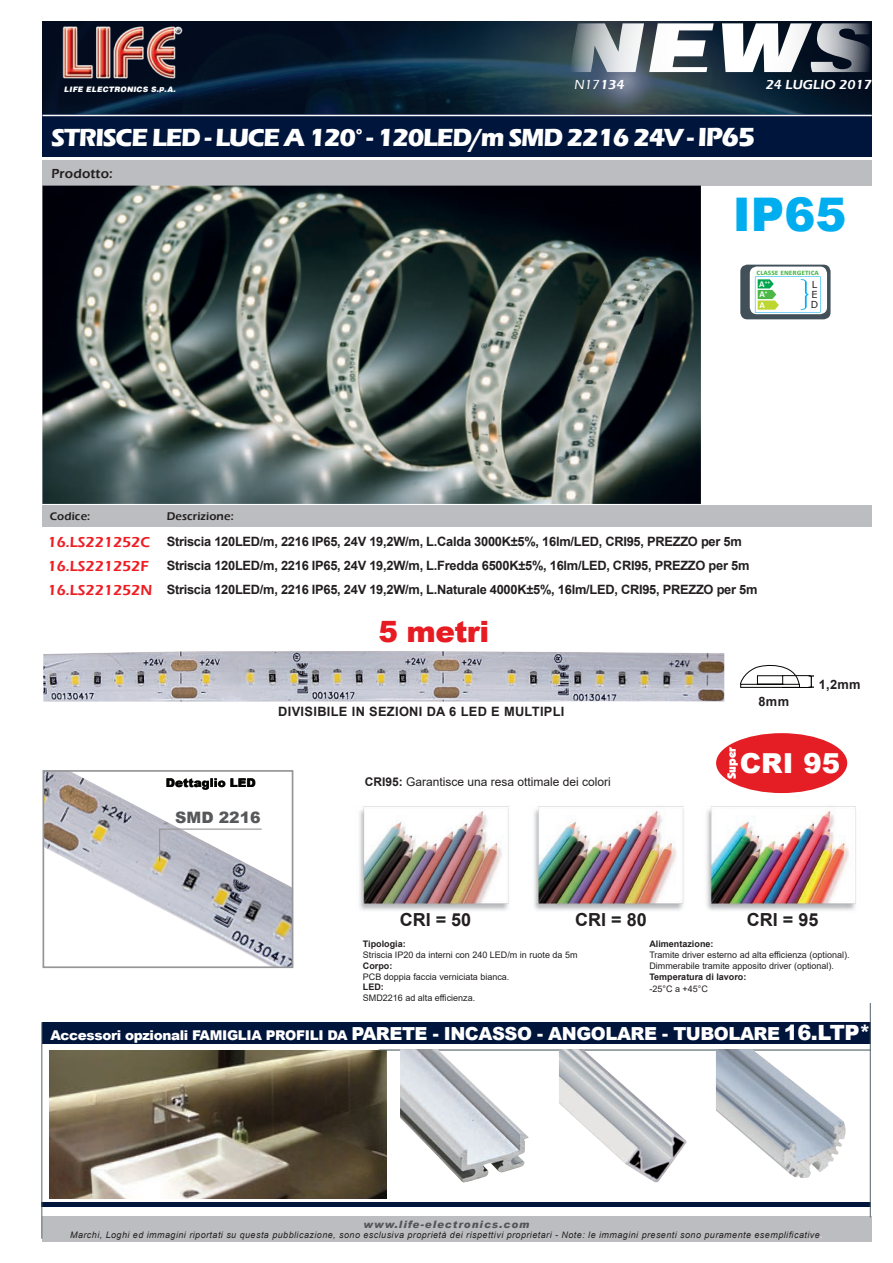
<style>
.page{position:relative;width:893px;height:1263px;background:#fff}
.page>*{position:absolute;margin:0;border:0;box-sizing:border-box;transform-origin:0 0}
.t1{font:900 46.35px "Arial";color:#00aeef}
.t2{font:900 29.4px "Arial";letter-spacing:-.02em;color:#e71b22}
.t3{font:900 27.45px "Arial";color:#fff}
.t4{font:700 25.5px "Eras ITC";letter-spacing:-.05em;color:#fff}
.t5{font:700 18px "Arial";color:#231f20}
.t6{font:900 15.75px "Arial";color:#57585a}
.t7{font:600 15px/24px "Eras ITC";color:#ee1d23}
.t8{font:900 13.5px "Arial";letter-spacing:-.025em;color:#fff}
.t9{font:600 13.5px "Eras ITC";color:#fff}
.t10{font:600 13.5px "Eras ITC";letter-spacing:.01em;color:#231f20}
.t11{font:500 13.5px "Eras ITC";color:#fff}
.t12{font:700 12.9px/24px "Arial";letter-spacing:-.02em;color:#231f20}
.t13{font:700 12.9px "Arial";letter-spacing:.025em;color:#231f20}
.t14{font:12px "Arial";color:#231f20}
.t15{font:900 12px "Arial";color:#040503}
.t16{font:900 12px "Kabel IT Cby BT";color:#fff}
.t17{font:600 11.55px "Eras ITC";letter-spacing:.01em;color:#231f20}
.t18{font:italic 900 10.2px "Arial";letter-spacing:.1em;color:#545557}
.t19{font:9.6px/9.9px "Verdana";color:#231f20;text-align:justify}
.t20{font:9px/10.8px "Arial";color:#231f20}
.t21{font:italic 9px "Arial";letter-spacing:.05em;color:#231f20}
.t22{font:700 9px "Arial";color:#231f20}
.t23{font:700 9px/10.6px "Calibri";color:#fff}
.t24{font:700 8.25px "Calibri";color:#4cb848}
.t25{font:7.5px "Airbus Special";letter-spacing:.03em;color:#fff}
.t26{font:700 5.25px "Calibri";color:#fff}
.s1{font-weight:600}
.s2{font-size:27px}
.s3{font-size:9px}
.s4{font-weight:700}
.s5{font-size:18px}
.s6{font-size:21px}
.s7{color:#fff}
</style>
<div class="page">
<img style="left:50px;top:1050px;width:336px;height:149px">
<img style="left:46px;top:773px;width:244px;height:192px">
<div style="left:43px;top:770px;width:250px;height:198px;border:2px solid #969699"></div>
<img style="left:43px;top:21px;width:829px;height:93px">
<img style="left:60px;top:24px;width:122px;height:57px">
<svg style="left:569px;top:23px;width:301px;height:49px"></svg>
<div style="left:43px;top:115px;width:829px;height:42px;background:#00153b"></div>
<hr style="left:43px;top:115px;width:829px;height:1px;background:#fff">
<div style="left:43px;top:160px;width:829px;height:26px;background:#bcbdc0"></div>
<div style="left:43px;top:505px;width:283px;height:22px;background:#bcbdc0"></div>
<div style="left:159px;top:505px;width:638px;height:22px;background:#bcbdc0"></div>
<div style="left:785px;top:505px;width:87px;height:22px;background:#bcbdc0"></div>
<div style="left:43px;top:1217px;width:829px;height:25px;background:#bcbdc0"></div>
<svg style="left:158px;top:828px;width:105px;height:34px"></svg>
<div style="left:42px;top:1022px;width:828px;height:22px;background:#00153b"></div>
<div style="left:41px;top:1202px;width:830px;height:5px;background:#00153b"></div>
<hr style="left:378px;top:1049px;width:493px;height:1px;background:#53626a">
<hr style="left:41px;top:1022px;width:1px;height:217px;background:#53626a">
<hr style="left:870px;top:1003px;width:1px;height:214px;background:#53626a">
<img style="left:43px;top:651px;width:681px;height:50px">
<img style="left:42px;top:186px;width:659px;height:318px">
<div style="left:740px;top:265px;width:90px;height:54px;background:linear-gradient(to right,#435259,#425159);border-radius:7px"></div>
<div style="left:750px;top:267px;width:77px;height:47px;background:#fff;border-radius:7px"></div>
<svg style="left:755px;top:276px;width:65px;height:37px"></svg>
<div style="left:716px;top:733px;width:131px;height:60px;background:#e41e24;border-radius:50%"></div>
<img style="left:359px;top:806px;width:497px;height:105px">
<svg style="left:740px;top:664px;width:74px;height:24px"></svg>
<img style="left:400px;top:1049px;width:129px;height:134px">
<img style="left:559px;top:1049px;width:128px;height:134px">
<img style="left:716px;top:1049px;width:131px;height:129px">
<p class="t11" style="left:574px;top:77px;width:53px">N17<span class="s1">134</span></p>
<p class="t9" style="left:765px;top:77px;width:109px">24 LUGLIO 2017</p>
<h3 class="t4" style="left:51px;top:123px;width:706px">STRISCE LED - LUCE A 120° - 120LED/m SMD 2216 24V - <span class="s2">IP65</span></h3>
<p class="t10" style="left:51px;top:165px;width:63px">Prodotto:</p>
<p class="t25" style="left:64px;top:85px;width:113px">LIFE ELECTRONICS S.p.A.</p>
<h1 class="t1" style="left:733px;top:180px;width:115px">IP65</h1>
<p class="t24" style="left:756px;top:266px;width:64px">classe energetica</p>
<p class="t19" style="left:811px;top:279px;width:9px">L E D</p>
<p class="t26" style="left:759px;top:279px;width:12px"><span class="s3">A</span>++</p>
<p class="t23" style="left:759px;top:289px;width:10px">A<sup>+<br></sup>A</p>
<p class="t17" style="left:50px;top:510px;width:42px">Codice:</p>
<p class="t17" style="left:167px;top:510px;width:68px">Descrizione:</p>
<p class="t7" style="left:48px;top:530px;width:106px">16.LS221252C<br>16.LS221252F<br>16.LS221252N</p>
<p class="t12" style="left:167px;top:530px;width:592px">Striscia 120LED/m, 2216 IP65, 24V 19,2W/m, L.Calda 3000K±5%, 16lm/LED, CRI95, PREZZO per 5m<br>Striscia 120LED/m, 2216 IP65, 24V 19,2W/m, L.Fredda 6500K±5%, 16lm/LED, CRI95, PREZZO per 5m<br>Striscia 120LED/m, 2216 IP65, 24V 19,2W/m, L.Naturale 4000K±5%, 16lm/LED, CRI95, PREZZO per 5m</p>
<h2 class="t2" style="left:378px;top:610px;width:112px">5 metri</h2>
<p class="t13" style="left:278px;top:702px;width:288px">DIVISIBILE IN SEZIONI DA 6 LED E MULTIPLI</p>
<p class="t15" style="left:166px;top:774px;width:92px">Dettaglio LED</p>
<p class="t6" style="left:175px;top:806px;width:87px">SMD 2216</p>
<p class="t14" style="left:365px;top:773px;width:248px"><span class="s4">CRI95:</span> Garantisce una resa ottimale dei colori</p>
<p class="t12" style="left:758px;top:689px;width:32px">8mm</p>
<p class="t12" style="left:819px;top:672px;width:43px">1,2mm</p>
<p class="t16" style="left:724px;top:779px;width:34px;rotate:-90deg">Super</p>
<h3 class="t3" style="left:740px;top:743px;width:102px">CRI 95</h3>
<h3 class="t5" style="left:400px;top:907px;width:73px">CRI = 50</h3>
<h3 class="t5" style="left:575px;top:907px;width:73px">CRI = 80</h3>
<h3 class="t5" style="left:747px;top:907px;width:73px">CRI = 95</h3>
<p class="t22" style="left:649px;top:938px;width:66px">Alimentazione:</p>
<p class="t20" style="left:649px;top:949px;width:202px">Tramite driver esterno ad alta efficienza (optional).<br>Dimmerabile tramite apposito driver (optional).</p>
<p class="t22" style="left:649px;top:970px;width:98px">Temperatura di lavoro:</p>
<p class="t20" style="left:649px;top:984px;width:60px">-25°C a +45°C</p>
<p class="t22" style="left:363px;top:938px;width:44px">Tipologia:</p>
<p class="t20" style="left:363px;top:949px;width:216px">Striscia IP20 da interni con 240 LED/m in ruote da 5m</p>
<p class="t22" style="left:363px;top:959px;width:31px">Corpo:</p>
<p class="t20" style="left:363px;top:971px;width:148px">PCB doppia faccia verniciata bianca.</p>
<p class="t22" style="left:363px;top:981px;width:22px">LED:</p>
<p class="t20" style="left:363px;top:993px;width:114px">SMD2216 ad alta efficienza.</p>
<p class="t8" style="left:50px;top:1025px;width:822px">Accessori opzionali FAMIGLIA PROFILI DA <span class="s5">PARETE - INCASSO - ANGOLARE - TUBOLARE</span> <span class="s6">16.LTP*</span></p>
<p class="t18" style="left:364px;top:1218px;width:167px">www.life-electronics.com</p>
<p class="t21" style="left:70px;top:1229px;width:754px">Marchi, Loghi ed immagini riportati su questa pubblicazione, sono esclusiva proprietà dei rispettivi proprietari - Note: le immagini presenti sono puramente esemplificative<span class="s7">.</span></p>
</div>
